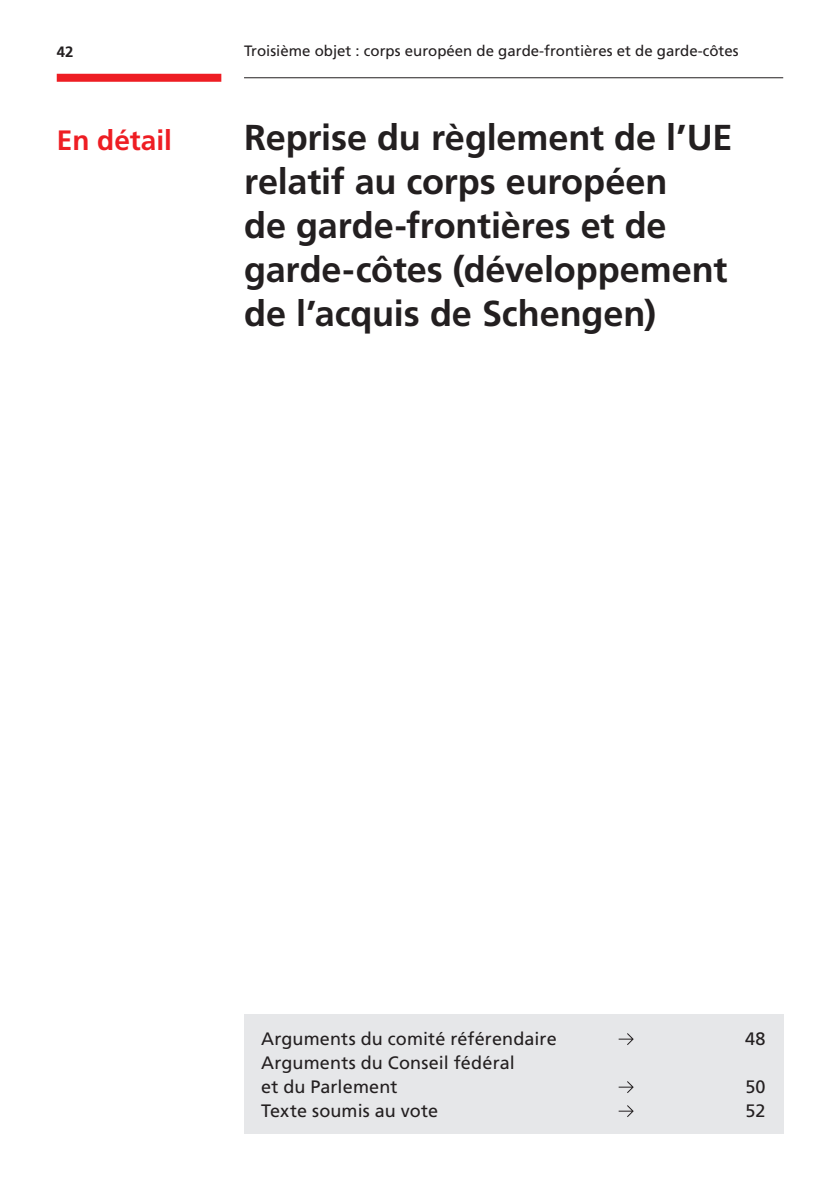
<style>
.page{position:relative;width:840px;height:1191px;background:#fff}
.page>*{position:absolute;margin:0;border:0;box-sizing:border-box;transform-origin:0 0}
.t1{font:700 36px/44px "Frutiger LT Pro";letter-spacing:-.005em;color:#231f20}
.t2{font:700 28px "Frutiger LT Pro";color:#ee1d23}
.t3{font:18px/24px "Frutiger LT Pro";letter-spacing:.005em;color:#231f20}
.t4{font:15px "Frutiger LT Pro";color:#231f20}
.t5{font:700 15px "Frutiger LT Pro";color:#231f20}
</style>
<div class="page">
<hr style="left:244px;top:77px;width:538px;height:1px;background:#231f20">
<div style="left:57px;top:74px;width:164px;height:8px;background:#ee1d23"></div>
<div style="left:244px;top:1014px;width:538px;height:120px;background:#e6e7e9"></div>
<svg style="left:618px;top:1033px;width:15px;height:12px"></svg>
<svg style="left:618px;top:1081px;width:15px;height:12px"></svg>
<svg style="left:618px;top:1105px;width:15px;height:12px"></svg>
<p class="t5" style="left:57px;top:43px;width:18px">42</p>
<p class="t4" style="left:244px;top:42px;width:496px">Troisième objet : corps européen de garde-frontières et de garde-côtes</p>
<p class="t2" style="left:57px;top:124px;width:117px">En détail</p>
<p class="t1" style="left:244px;top:116px;width:490px">Reprise du règlement de l’UE relatif au corps européen<br>de garde-frontières et de garde-côtes (développement de l’acquis de Schengen)</p>
<p class="t3" style="left:261px;top:1027px;width:297px">Arguments du comité référendaire</p>
<p class="t3" style="left:744px;top:1027px;width:22px">48</p>
<p class="t3" style="left:261px;top:1051px;width:255px">Arguments du Conseil fédéral et du Parlement</p>
<p class="t3" style="left:745px;top:1075px;width:22px">50</p>
<p class="t3" style="left:261px;top:1099px;width:178px">Texte soumis au vote</p>
<p class="t3" style="left:745px;top:1099px;width:22px">52</p>
</div>
